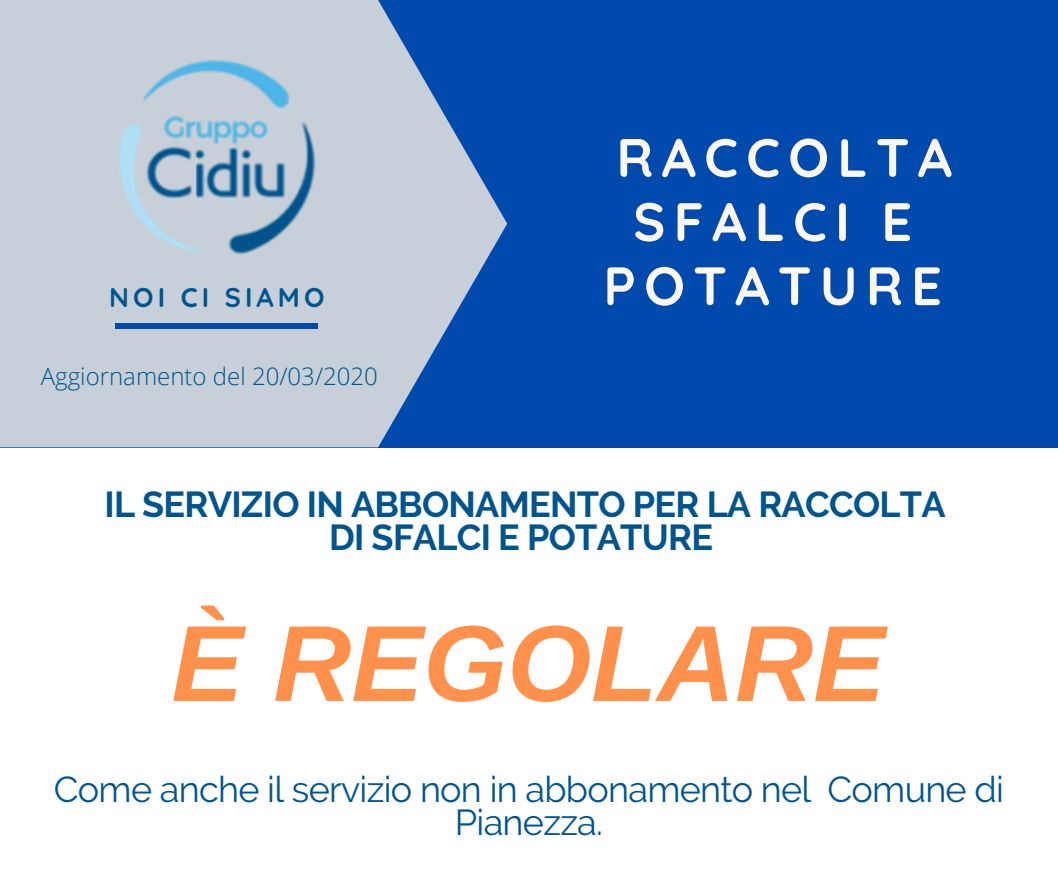
<style>
.page{position:relative;width:1058px;height:887px;background:#fff}
.page>*{position:absolute;margin:0;border:0;box-sizing:border-box;transform-origin:0 0}
.t1{font:italic 700 108px "Arimo";color:#ff914d}
.t2{font:700 54px/64.2px "Quicksand";letter-spacing:.15em;color:#fef7f1;text-align:center}
.t3{font:36px/33.5px "Raleway";letter-spacing:-.02em;color:#00558f;text-align:center}
.t4{font:700 36px/33.5px "Raleway";letter-spacing:-.02em;color:#00558f;text-align:center}
.t5{font:700 27px "Quicksand";letter-spacing:.15em;color:#00558f}
.t6{font:300 24px "Open Sans";color:#00558f}
</style>
<div class="page">
<div style="left:0;top:0;width:1058px;height:447px;background:#004aad"></div>
<svg style="left:0;top:0;width:507px;height:447px;fill:#c7d0d8"></svg>
<div style="left:116px;top:323px;width:202px;height:5px;background:#004aad"></div>
<img style="left:115px;top:56px;width:204px;height:203px">
<p class="t5" style="left:109px;top:280px;width:217px">NOI CI SIAMO</p>
<p class="t6" style="left:41px;top:359px;width:339px">Aggiornamento del 20/03/2020</p>
<h2 class="t2" style="left:616px;top:124px;width:337px">RACCOLTA<br>SFALCI E</h2>
<h2 class="t2" style="left:603px;top:253px;width:340px">POTATURE</h2>
<p class="t4" style="left:104px;top:487px;width:842px">IL SERVIZIO IN ABBONAMENTO PER LA RACCOLTA<br>DI SFALCI E POTATURE</p>
<h1 class="t1" style="left:171px;top:603px;width:715px">È REGOLARE</h1>
<p class="t3" style="left:54px;top:772px;width:951px">Come anche il servizio non in abbonamento nel Comune di<br>Pianezza.</p>
</div>
